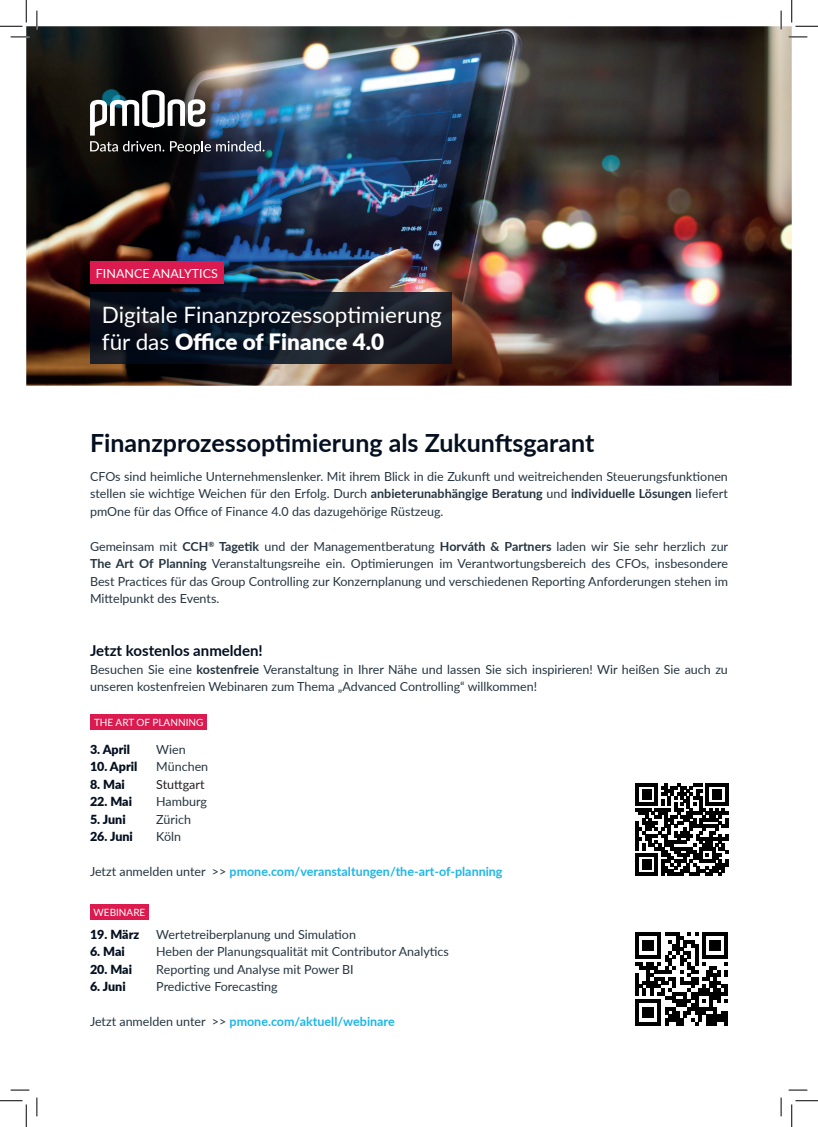
<style>
.page{position:relative;width:818px;height:1127px;background:#fff}
.page>*{position:absolute;margin:0;border:0;box-sizing:border-box;transform-origin:0 0}
.t1{font:700 25px "Lato";color:#040f1f}
.t2{font:22.5px/27px "Lato";color:#fff}
.t3{font:700 15px "Lato";color:#040f1f}
.t4{font:12.5px/17.5px "Lato";color:#253541;text-align:justify}
.t5{font:700 12.5px "Lato";color:#1cb6ea}
.t6{font:900 12.5px "Lato";color:#040f1f}
.t7{font:12.5px "Lato";color:#fff}
.t8{font:12.5px "Lato";color:#231f20}
.t9{font:10px "Lato";color:#fff}
.s1{font-weight:900}
.s2{font-weight:700}
.s3{font-weight:400;color:#253541}
</style>
<div class="page">
<img style="left:26px;top:26px;width:766px;height:359px">
<img style="left:90px;top:292px;width:361px;height:71px">
<div style="left:90px;top:261px;width:133px;height:23px;background:#db1a4f"></div>
<div style="left:90px;top:714px;width:117px;height:16px;background:#db1a4f"></div>
<div style="left:90px;top:903px;width:59px;height:16px;background:#db1a4f"></div>
<svg style="left:636px;top:783px;width:92px;height:92px"></svg>
<svg style="left:635px;top:932px;width:93px;height:93px"></svg>
<svg style="left:90px;top:90px;width:115px;height:45px"></svg>
<svg style="left:90px;top:141px;width:74px;height:10px"></svg>
<svg style="left:170px;top:141px;width:94px;height:13px"></svg>
<svg style="left:11px;top:36px;width:18px;height:2px"></svg>
<svg style="left:788px;top:36px;width:19px;height:2px"></svg>
<svg style="left:11px;top:1089px;width:18px;height:1px"></svg>
<svg style="left:788px;top:1089px;width:19px;height:1px"></svg>
<svg style="left:36px;top:11px;width:2px;height:18px"></svg>
<svg style="left:36px;top:1097px;width:2px;height:18px"></svg>
<svg style="left:780px;top:11px;width:2px;height:18px"></svg>
<svg style="left:780px;top:1097px;width:2px;height:18px"></svg>
<svg style="left:0;top:0;width:27px;height:27px"></svg>
<svg style="left:0;top:1100px;width:27px;height:26px"></svg>
<svg style="left:791px;top:0;width:27px;height:27px"></svg>
<svg style="left:791px;top:1100px;width:27px;height:26px"></svg>
<p class="t7" style="left:96px;top:264px;width:123px">FINANCE ANALYTICS</p>
<h2 class="t2" style="left:102px;top:301px;width:342px">Digitale Finanzprozessoptimierung für das <span class="s1">Office of Finance 4.0</span></h2>
<h1 class="t1" style="left:90px;top:424px;width:506px">Finanzprozessoptimierung als Zukunftsgarant</h1>
<p class="t4" style="left:90px;top:467px;width:639px">CFOs sind heimliche Unternehmenslenker. Mit ihrem Blick in die Zukunft und weitreichenden Steuerungsfunktionen stellen sie wichtige Weichen für den Erfolg. Durch <span class="s2">anbieterunabhängige Beratung</span> und <span class="s2">individuelle Lösungen</span> liefert pmOne für das Office of Finance 4.0 das dazugehörige Rüstzeug.</p>
<p class="t4" style="left:90px;top:537px;width:640px">Gemeinsam mit <span class="s2">CCH</span><sup>®</sup> <span class="s2">Tagetik</span> und der Managementberatung <span class="s2">Horváth &amp; Partners</span> laden wir Sie sehr herzlich zur <span class="s2">The Art Of Planning</span> Veranstaltungsreihe ein. Optimierungen im Verantwortungsbereich des CFOs, insbesondere Best Practices für das Group Controlling zur Konzernplanung und verschiedenen Reporting Anforderungen stehen im Mittelpunkt des Events.</p>
<p class="t3" style="left:90px;top:639px;width:174px">Jetzt kostenlos anmelden!</p>
<p class="t4" style="left:90px;top:659px;width:639px">Besuchen Sie eine <span class="s2">kostenfreie</span> Veranstaltung in Ihrer Nähe und lassen Sie sich inspirieren! Wir heißen Sie auch zu unseren kostenfreien Webinaren zum Thema „Advanced Controlling“ willkommen!</p>
<p class="t9" style="left:94px;top:715px;width:111px">THE ART OF PLANNING</p>
<p class="t6" style="left:90px;top:739px;width:42px">3. April</p>
<p class="t4" style="left:156px;top:739px;width:31px">Wien</p>
<p class="t6" style="left:90px;top:757px;width:49px">10. April</p>
<p class="t4" style="left:156px;top:757px;width:53px">München</p>
<p class="t6" style="left:90px;top:774px;width:36px">8. Mai</p>
<p class="t8" style="left:156px;top:774px;width:50px">Stuttgart</p>
<p class="t6" style="left:90px;top:792px;width:44px">22. Mai</p>
<p class="t4" style="left:156px;top:792px;width:52px">Hamburg</p>
<p class="t6" style="left:90px;top:809px;width:37px">5. Juni</p>
<p class="t4" style="left:156px;top:809px;width:36px">Zürich</p>
<p class="t6" style="left:90px;top:827px;width:44px">26. Juni</p>
<p class="t4" style="left:156px;top:827px;width:26px">Köln</p>
<p class="t5" style="left:90px;top:862px;width:414px"><span class="s3">Jetzt anmelden unter &gt;&gt;</span> pmone.com/veranstaltungen/the-art-of-planning</p>
<p class="t9" style="left:94px;top:904px;width:53px">WEBINARE</p>
<p class="t6" style="left:90px;top:924px;width:51px">19. März</p>
<p class="t4" style="left:156px;top:924px;width:201px">Wertetreiberplanung und Simulation</p>
<p class="t6" style="left:90px;top:942px;width:36px">6. Mai</p>
<p class="t4" style="left:156px;top:942px;width:294px">Heben der Planungsqualität mit Contributor Analytics</p>
<p class="t6" style="left:90px;top:959px;width:44px">20. Mai</p>
<p class="t4" style="left:156px;top:959px;width:199px">Reporting und Analyse mit Power BI</p>
<p class="t6" style="left:90px;top:977px;width:37px">6. Juni</p>
<p class="t4" style="left:156px;top:977px;width:123px">Predictive Forecasting</p>
<p class="t5" style="left:90px;top:1012px;width:306px"><span class="s3">Jetzt anmelden unter &gt;&gt;</span> pmone.com/aktuell/webinare</p>
</div>
